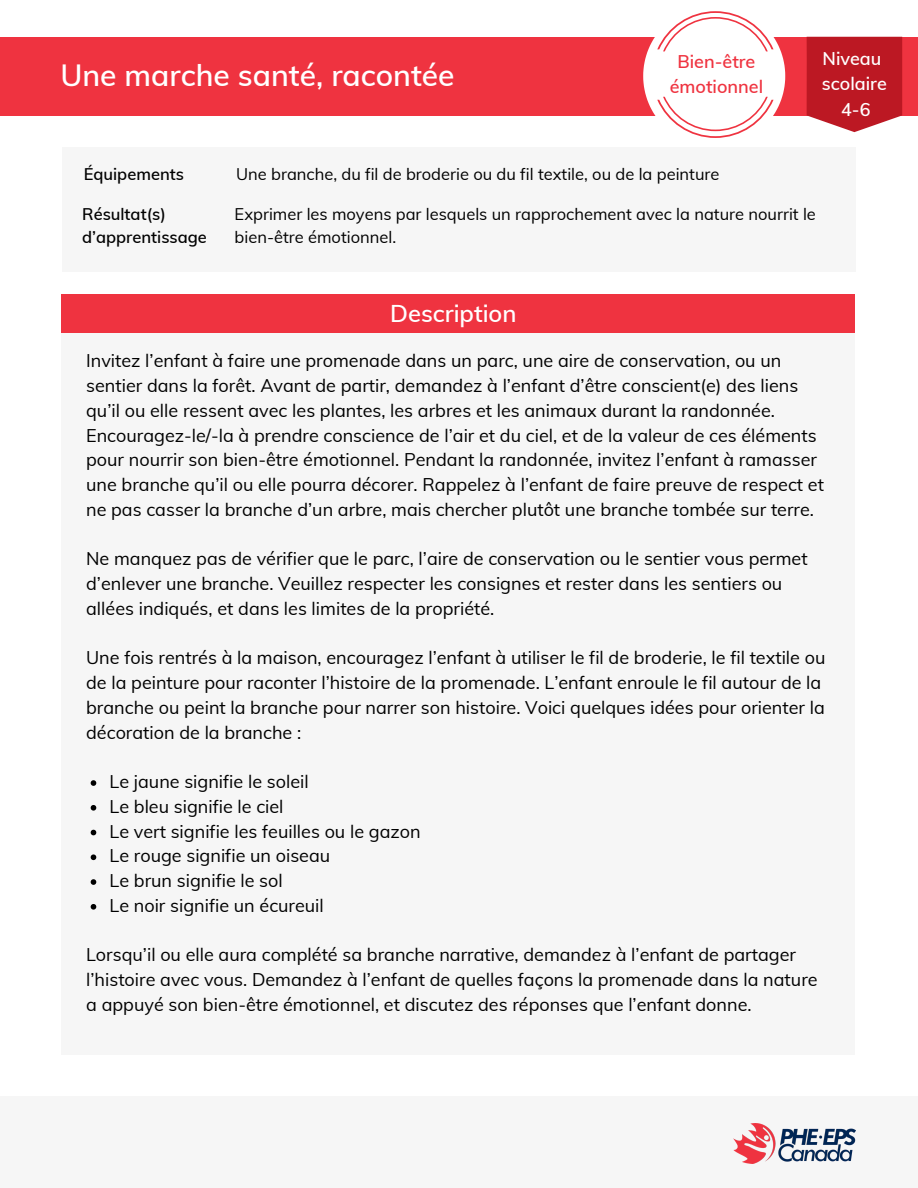
<style>
.page{position:relative;width:918px;height:1188px;background:#fff}
.page>*{position:absolute;margin:0;border:0;box-sizing:border-box;transform-origin:0 0}
.t1{font:600 30px "Muli";color:#fff}
.t2{font:600 23.7px "Muli";color:#fff}
.t3{font:18px/24.8px "Muli";color:#000}
.t4{font:600 18px/25px "Muli";color:#ef3340;text-align:center}
.t5{font:600 18px/24.8px "Muli";color:#fff}
.t6{font:16.5px/22.5px "Muli";color:#000}
.t7{font:600 16.5px/22.5px "Muli";color:#000}
</style>
<div class="page">
<div style="left:61px;top:332px;width:794px;height:723px;background:#f6f6f6"></div>
<div style="left:61px;top:295px;width:793px;height:38px;background:#ef3340"></div>
<div style="left:0;top:1096px;width:918px;height:92px;background:#f6f6f6"></div>
<img style="left:734px;top:1123px;width:121px;height:41px">
<div style="left:0;top:37px;width:918px;height:79px;background:#ef3340"></div>
<svg style="left:643px;top:11px;width:142px;height:127px"></svg>
<div style="left:62px;top:147px;width:793px;height:125px;background:#f6f6f6"></div>
<svg style="left:807px;top:37px;width:95px;height:95px"></svg>
<svg style="left:91px;top:780px;width:5px;height:6px"></svg>
<svg style="left:91px;top:805px;width:5px;height:6px"></svg>
<svg style="left:91px;top:830px;width:5px;height:5px"></svg>
<svg style="left:91px;top:854px;width:5px;height:6px"></svg>
<svg style="left:91px;top:879px;width:5px;height:6px"></svg>
<svg style="left:91px;top:904px;width:5px;height:6px"></svg>
<h1 class="t1" style="left:60px;top:56px;width:396px">Une marche santé, racontée</h1>
<p class="t4" style="left:670px;top:49px;width:95px">Bien-être émotionnel</p>
<p class="t5" style="left:822px;top:46px;width:66px">Niveau scolaire</p>
<p class="t7" style="left:84px;top:163px;width:102px">Équipements</p>
<p class="t7" style="left:82px;top:203px;width:126px">Résultat(s) d’apprentissage</p>
<p class="t6" style="left:236px;top:163px;width:485px">Une branche, du fil de broderie ou du fil textile, ou de la peinture</p>
<p class="t6" style="left:235px;top:203px;width:583px">Exprimer les moyens par lesquels un rapprochement avec la nature nourrit le bien-être émotionnel.</p>
<p class="t5" style="left:841px;top:97px;width:31px">4-6</p>
<h2 class="t2" style="left:390px;top:298px;width:128px">Description</h2>
<p class="t3" style="left:86px;top:348px;width:739px">Invitez l’enfant à faire une promenade dans un parc, une aire de conservation, ou un sentier dans la forêt. Avant de partir, demandez à l’enfant d’être conscient(e) des liens qu’il ou elle ressent avec les plantes, les arbres et les animaux durant la randonnée.<br>Encouragez-le/-la à prendre conscience de l’air et du ciel, et de la valeur de ces éléments pour nourrir son bien-être émotionnel. Pendant la randonnée, invitez l’enfant à ramasser une branche qu’il ou elle pourra décorer. Rappelez à l’enfant de faire preuve de respect et ne pas casser la branche d’un arbre, mais chercher plutôt une branche tombée sur terre.</p>
<p class="t3" style="left:86px;top:546px;width:723px">Ne manquez pas de vérifier que le parc, l’aire de conservation ou le sentier vous permet d’enlever une branche. Veuillez respecter les consignes et rester dans les sentiers ou allées indiqués, et dans les limites de la propriété.</p>
<p class="t3" style="left:86px;top:645px;width:741px">Une fois rentrés à la maison, encouragez l’enfant à utiliser le fil de broderie, le fil textile ou de la peinture pour raconter l’histoire de la promenade. L’enfant enroule le fil autour de la branche ou peint la branche pour narrer son histoire. Voici quelques idées pour orienter la décoration de la branche :</p>
<p class="t3" style="left:110px;top:769px;width:313px">Le jaune signifie le soleil<br>Le bleu signifie le ciel<br>Le vert signifie les feuilles ou le gazon<br>Le rouge signifie un oiseau<br>Le brun signifie le sol<br>Le noir signifie un écureuil</p>
<p class="t3" style="left:86px;top:942px;width:733px">Lorsqu’il ou elle aura complété sa branche narrative, demandez à l’enfant de partager l’histoire avec vous. Demandez à l’enfant de quelles façons la promenade dans la nature a appuyé son bien-être émotionnel, et discutez des réponses que l’enfant donne.</p>
</div>
